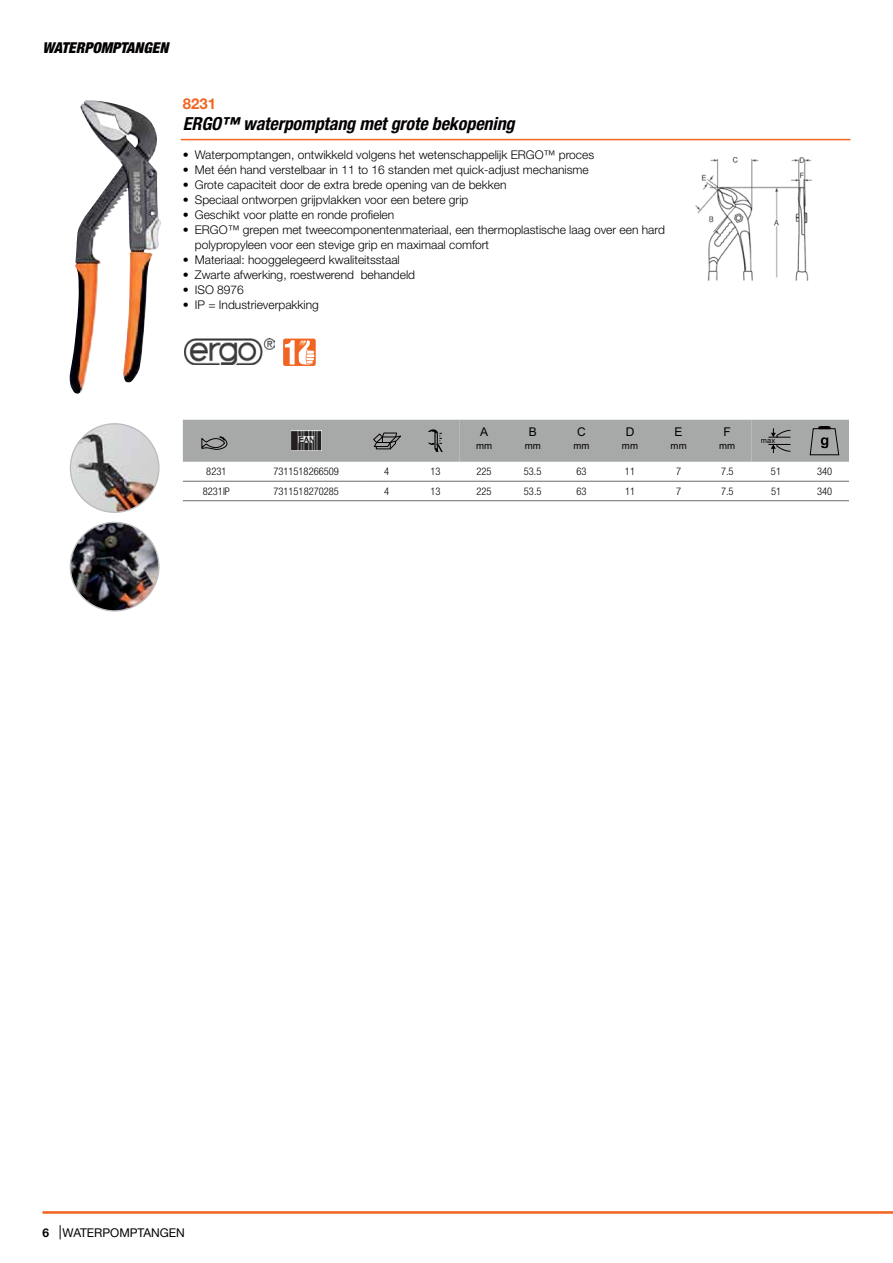
<style>
.page{position:relative;width:893px;height:1263px;background:#fff}
.page>*{position:absolute;margin:0;border:0;box-sizing:border-box;transform-origin:0 0}
.t1{font:italic 700 condensed 18px "Helvetica Neue LT Std";letter-spacing:-.005em;color:#040000}
.t2{font:italic 900 condensed 15px "Helvetica Neue LT Std";color:#040000}
.t3{font:700 15px "Helvetica Neue LT Std";color:#f16522}
.t4{font:300 12px/15px "Helvetica Neue LT Std";color:#040000}
.t5{font:12px "Helvetica Neue";color:#040000}
.t6{font:12px "Arial";color:#040000}
.t7{font:300 condensed 10.5px "Helvetica Neue LT Std";color:#040000}
.t8{font:9.6px "Arial";color:#040000}
.t9{font:7.5px "Arial";color:#040000}
.s1{font-weight:700}
</style>
<div class="page">
<hr style="left:181px;top:139px;width:669px;height:1px;background:#f16522">
<hr style="left:183px;top:481px;width:67px;height:1px;background:#676a6a">
<hr style="left:250px;top:481px;width:112px;height:1px;background:#676a6a">
<hr style="left:362px;top:481px;width:487px;height:1px;background:#676a6a">
<hr style="left:183px;top:500px;width:67px;height:1px;background:#676a6a">
<hr style="left:250px;top:500px;width:112px;height:1px;background:#676a6a">
<hr style="left:362px;top:500px;width:487px;height:1px;background:#676a6a">
<svg style="left:183px;top:420px;width:666px;height:42px;background:#a2a3a4"></svg>
<img style="left:695px;top:156px;width:117px;height:125px">
<img style="left:70px;top:522px;width:89px;height:89px;border-radius:50%">
<img style="left:71px;top:424px;width:87px;height:88px">
<img style="left:185px;top:339px;width:90px;height:25px">
<img style="left:70px;top:101px;width:76px;height:293px">
<svg style="left:283px;top:339px;width:33px;height:27px"></svg>
<svg style="left:285px;top:340px;width:30px;height:25px"></svg>
<svg style="left:60px;top:1225px;width:1px;height:14px"></svg>
<svg style="left:43px;top:1211px;width:850px;height:3px;background:#f27b41"></svg>
<p class="t2" style="left:43px;top:39px;width:127px">WATERPOMPTANGEN</p>
<p class="t3" style="left:183px;top:95px;width:35px">8231</p>
<h1 class="t1" style="left:183px;top:117px;width:333px">ERGO™ waterpomptang met grote bekopening</h1>
<p class="t4" style="left:183px;top:148px;width:413px">• Waterpomptangen, ontwikkeld volgens het wetenschappelijk ERGO™ proces</p>
<p class="t4" style="left:183px;top:163px;width:407px">• Met één hand verstelbaar in 11 to 16 standen met quick-adjust mechanisme</p>
<p class="t4" style="left:183px;top:178px;width:325px">• Grote capaciteit door de extra brede opening van de bekken</p>
<p class="t4" style="left:183px;top:193px;width:287px">• Speciaal ontworpen grijpvlakken voor een betere grip</p>
<p class="t4" style="left:183px;top:208px;width:213px">• Geschikt voor platte en ronde profielen</p>
<p class="t4" style="left:195px;top:223px;width:472px;text-indent:-12px">• ERGO™ grepen met tweecomponentenmateriaal, een thermoplastische laag over een hard polypropyleen voor een stevige grip en maximaal comfort</p>
<p class="t4" style="left:183px;top:253px;width:218px">• Materiaal: hooggelegeerd kwaliteitsstaal</p>
<p class="t4" style="left:183px;top:268px;width:234px">• Zwarte afwerking, roestwerend behandeld</p>
<p class="t4" style="left:183px;top:283px;width:63px">• ISO 8976</p>
<p class="t4" style="left:183px;top:298px;width:138px">• IP = Industrieverpakking</p>
<p class="t6" style="left:480px;top:425px;width:10px">A</p>
<p class="t8" style="left:476px;top:440px;width:18px">mm</p>
<p class="t6" style="left:529px;top:425px;width:10px">B</p>
<p class="t8" style="left:525px;top:440px;width:18px">mm</p>
<p class="t6" style="left:577px;top:425px;width:10px">C</p>
<p class="t8" style="left:573px;top:440px;width:18px">mm</p>
<p class="t6" style="left:626px;top:425px;width:10px">D</p>
<p class="t8" style="left:622px;top:440px;width:18px">mm</p>
<p class="t6" style="left:675px;top:425px;width:10px">E</p>
<p class="t8" style="left:671px;top:440px;width:18px">mm</p>
<p class="t6" style="left:724px;top:425px;width:9px">F</p>
<p class="t8" style="left:719px;top:440px;width:18px">mm</p>
<p class="t9" style="left:761px;top:436px;width:16px">max</p>
<p class="t7" style="left:206px;top:465px;width:22px">8231</p>
<p class="t7" style="left:273px;top:465px;width:67px">7311518266509</p>
<p class="t7" style="left:384px;top:465px;width:7px">4</p>
<p class="t7" style="left:430px;top:465px;width:12px">13</p>
<p class="t7" style="left:476px;top:465px;width:17px">225</p>
<p class="t7" style="left:524px;top:465px;width:19px">53.5</p>
<p class="t7" style="left:576px;top:465px;width:12px">63</p>
<p class="t7" style="left:625px;top:465px;width:12px">11</p>
<p class="t7" style="left:676px;top:465px;width:7px">7</p>
<p class="t7" style="left:721px;top:465px;width:14px">7.5</p>
<p class="t7" style="left:771px;top:465px;width:12px">51</p>
<p class="t7" style="left:817px;top:465px;width:17px">340</p>
<p class="t7" style="left:203px;top:485px;width:29px">8231IP</p>
<p class="t7" style="left:273px;top:485px;width:67px">7311518270285</p>
<p class="t7" style="left:384px;top:485px;width:7px">4</p>
<p class="t7" style="left:430px;top:485px;width:12px">13</p>
<p class="t7" style="left:476px;top:485px;width:17px">225</p>
<p class="t7" style="left:524px;top:485px;width:19px">53.5</p>
<p class="t7" style="left:576px;top:485px;width:12px">63</p>
<p class="t7" style="left:625px;top:485px;width:12px">11</p>
<p class="t7" style="left:676px;top:485px;width:7px">7</p>
<p class="t7" style="left:721px;top:485px;width:14px">7.5</p>
<p class="t7" style="left:771px;top:485px;width:12px">51</p>
<p class="t7" style="left:817px;top:485px;width:17px">340</p>
<p class="t5" style="left:43px;top:1225px;width:144px"><span class="s1">6</span> WATERPOMPTANGEN</p>
</div>
